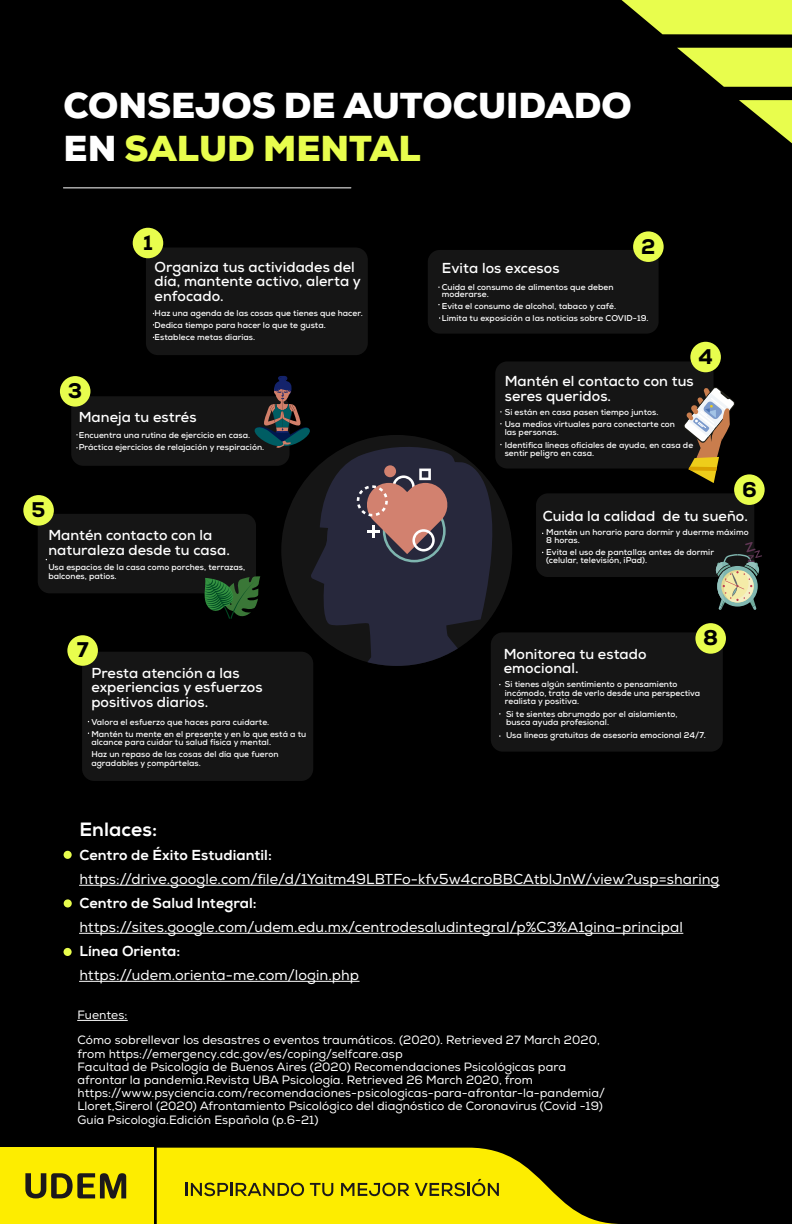
<style>
.page{position:relative;width:792px;height:1224px;background:#000}
.page>*{position:absolute;margin:0;border:0;box-sizing:border-box;transform-origin:0 0}
.t1{font:900 36px/43.2px "Nexa";color:#fff}
.t2{font:800 21.2px "Nexa";color:#000}
.t3{font:800 19.2px "Nexa";letter-spacing:.005em;color:#fff}
.t4{font:700 14.4px/14.4px "Nexa";letter-spacing:.005em;color:#fff}
.t5{font:14.4px "Nexa";letter-spacing:.005em;color:#fff}
.t6{font:800 14.4px "Nexa";letter-spacing:.005em;color:#fff}
.t7{font:12px/13.2px "Nexa";letter-spacing:.005em;color:#fff}
.t8{font:700 8.4px/12px "Nexa";letter-spacing:.005em;color:#fff}
.s1{color:#e8fd4d}
</style>
<div class="page">
<svg style="left:677px;top:48px;width:115px;height:39px"></svg>
<svg style="left:739px;top:100px;width:53px;height:43px"></svg>
<svg style="left:622px;top:0;width:170px;height:35px;background:#c9db42"></svg>
<svg style="left:157px;top:1148px;width:461px;height:76px"></svg>
<div style="left:0;top:1147px;width:153px;height:77px;background:#fded00"></div>
<svg style="left:25px;top:1173px;width:101px;height:26px"></svg>
<hr style="left:63px;top:187px;width:288px;height:1px;background:#fff">
<div style="left:64px;top:851px;width:8px;height:8px;background:#e8fd4d;border-radius:50%"></div>
<div style="left:64px;top:899px;width:8px;height:9px;background:#e8fd4d;border-radius:50%"></div>
<div style="left:64px;top:948px;width:8px;height:8px;background:#e8fd4d;border-radius:50%"></div>
<hr style="left:79px;top:885px;width:641px;height:1px;background:#fff">
<hr style="left:79px;top:933px;width:604px;height:1px;background:#fff">
<hr style="left:79px;top:981px;width:280px;height:1px;background:#fff">
<hr style="left:78px;top:1020px;width:49px;height:1px;background:#fff">
<div style="left:491px;top:632px;width:232px;height:120px;background:#151515;border-radius:12px"></div>
<div style="left:82px;top:652px;width:231px;height:129px;background:#151515;border-radius:12px"></div>
<div style="left:495px;top:361px;width:219px;height:108px;background:#151515;border-radius:12px"></div>
<div style="left:38px;top:514px;width:218px;height:79px;background:#151515;border-radius:12px"></div>
<div style="left:536px;top:493px;width:218px;height:84px;background:#151515;border-radius:12px"></div>
<div style="left:71px;top:396px;width:219px;height:70px;background:#151515;border-radius:12px"></div>
<div style="left:428px;top:250px;width:231px;height:84px;background:#151515;border-radius:12px"></div>
<div style="left:146px;top:248px;width:222px;height:107px;background:#151515;border-radius:12px"></div>
<svg style="left:281px;top:435px;width:231px;height:221px;fill:#151515"></svg>
<svg style="left:310px;top:445px;width:183px;height:221px;background:#1e1f2d"></svg>
<div style="left:384px;top:465px;width:12px;height:12px;background:#d2816f;border-radius:50%"></div>
<svg style="left:357px;top:469px;width:93px;height:93px;background:#805f60"></svg>
<div style="left:133px;top:228px;width:30px;height:30px;background:#e8fd4d;border-radius:50%"></div>
<svg style="left:254px;top:375px;width:60px;height:73px"></svg>
<svg style="left:684px;top:387px;width:51px;height:96px"></svg>
<svg style="left:204px;top:576px;width:56px;height:43px"></svg>
<svg style="left:716px;top:542px;width:46px;height:68px"></svg>
<div style="left:633px;top:231px;width:31px;height:31px;background:#e8fd4d;border-radius:50%"></div>
<div style="left:60px;top:376px;width:30px;height:31px;background:#e8fd4d;border-radius:50%"></div>
<div style="left:690px;top:342px;width:31px;height:30px;background:#e8fd4d;border-radius:50%"></div>
<div style="left:23px;top:495px;width:31px;height:31px;background:#e8fd4d;border-radius:50%"></div>
<div style="left:734px;top:474px;width:31px;height:31px;background:#e8fd4d;border-radius:50%"></div>
<div style="left:67px;top:635px;width:31px;height:31px;background:#e8fd4d;border-radius:50%"></div>
<div style="left:695px;top:623px;width:31px;height:31px;background:#e8fd4d;border-radius:50%"></div>
<h1 class="t1" style="left:64px;top:84px;width:570px">CONSEJOS DE AUTOCUIDADO<br>EN <span class="s1">SALUD MENTAL</span></h1>
<h2 class="t2" style="left:143px;top:229px;width:11px">1</h2>
<h2 class="t2" style="left:641px;top:233px;width:16px">2</h2>
<h2 class="t2" style="left:68px;top:377px;width:16px">3</h2>
<h3 class="t4" style="left:155px;top:260px;width:208px">Organiza tus actividades del día, mantente activo, alerta y enfocado.</h3>
<p class="t8" style="left:155px;top:307px;width:210px">Haz una agenda de las cosas que tienes que hacer.<br>Dedica tiempo para hacer lo que te gusta.<br>Establece metas diarias.</p>
<h2 class="t2" style="left:32px;top:496px;width:15px">5</h2>
<h3 class="t4" style="left:79px;top:410px;width:119px">Maneja tu estrés</h3>
<p class="t8" style="left:79px;top:429px;width:187px">Encuentra una rutina de ejercicio en casa.<br>Práctica ejercicios de relajación y respiración.</p>
<h3 class="t4" style="left:48px;top:528px;width:183px">Mantén contacto con la naturaleza desde tu casa.</h3>
<p class="t8" style="left:48px;top:563px;width:198px;line-height:8.4px">Usa espacios de la casa como porches, terrazas, balcones, patios.</p>
<h2 class="t2" style="left:77px;top:637px;width:13px">7</h2>
<h3 class="t4" style="left:91px;top:666px;width:173px">Presta atención a las experiencias y esfuerzos positivos diarios.</h3>
<p class="t8" style="left:91px;top:716px;width:216px">Valora el esfuerzo que haces para cuidarte.<br>Mantén tu mente en el presente y en lo que está a tu</p>
<p class="t8" style="left:91px;top:736px;width:189px">alcance para cuidar tu salud física y mental.<br>Haz un repaso de las cosas del día que fueron</p>
<p class="t8" style="left:91px;top:757px;width:111px">agradables y compártelas.</p>
<h3 class="t4" style="left:442px;top:261px;width:119px">Evita los excesos</h3>
<p class="t8" style="left:442px;top:283px;width:173px;line-height:7.2px">Cuida el consumo de alimentos que deben moderarse.</p>
<p class="t8" style="left:442px;top:300px;width:208px">Evita el consumo de alcohol, tabaco y café.<br>Limita tu exposición a las noticias sobre COVID-19.</p>
<h2 class="t2" style="left:698px;top:343px;width:16px">4</h2>
<h3 class="t4" style="left:505px;top:374px;width:191px">Mantén el contacto con tus seres queridos.</h3>
<p class="t8" style="left:505px;top:406px;width:172px">Si están en casa pasen tiempo juntos.<br>Usa medios virtuales para conectarte con</p>
<p class="t8" style="left:505px;top:427px;width:190px">las personas.<br>Identifica líneas oficiales de ayuda, en casa de</p>
<p class="t8" style="left:505px;top:447px;width:91px">sentir peligro en casa.</p>
<h2 class="t2" style="left:742px;top:476px;width:16px">6</h2>
<h3 class="t4" style="left:543px;top:509px;width:207px">Cuida la calidad de tu sueño.</h3>
<p class="t8" style="left:546px;top:529px;width:204px;line-height:7.2px">Mantén un horario para dormir y duerme máximo<br>8 horas.</p>
<p class="t8" style="left:546px;top:547px;width:169px;line-height:8.4px">Evita el uso de pantallas antes de dormir (celular, televisión, iPad).</p>
<h3 class="t4" style="left:504px;top:648px;width:144px;line-height:13.2px">Monitorea tu estado emocional.</h3>
<h2 class="t2" style="left:703px;top:624px;width:17px">8</h2>
<p class="t8" style="left:505px;top:680px;width:197px;line-height:8.4px">Si tienes algún sentimiento o pensamiento incómodo, trata de verlo desde una perspectiva realista y positiva.</p>
<p class="t8" style="left:506px;top:710px;width:173px;line-height:8.4px">Si te sientes abrumado por el aislamiento, busca ayuda profesional.</p>
<p class="t8" style="left:506px;top:729px;width:201px">Usa líneas gratuitas de asesoría emocional 24/7.</p>
<h3 class="t3" style="left:79px;top:817px;width:79px">Enlaces:</h3>
<h3 class="t6" style="left:79px;top:846px;width:194px">Centro de Éxito Estudiantil:</h3>
<h3 class="t5" style="left:79px;top:870px;width:641px">https://drive.google.com/file/d/1Yaitm49LBTFo-kfv5w4croBBCAtblJnW/view?usp=sharing</h3>
<h3 class="t6" style="left:79px;top:894px;width:179px">Centro de Salud Integral:</h3>
<h3 class="t5" style="left:79px;top:918px;width:605px">https://sites.google.com/udem.edu.mx/centrodesaludintegral/p%C3%A1gina-principal</h3>
<h3 class="t6" style="left:79px;top:942px;width:102px">Línea Orienta:</h3>
<h3 class="t5" style="left:79px;top:966px;width:281px">https://udem.orienta-me.com/login.php</h3>
<h3 class="t7" style="left:78px;top:1003px;width:524px;line-height:25.2px">Fuentes:<br>Cómo sobrellevar los desastres o eventos traumáticos. (2020). Retrieved 27 March 2020,</h3>
<p class="t7" style="left:78px;top:1047px;width:529px">from https://emergency.cdc.gov/es/coping/selfcare.asp<br>Facultad de Psicología de Buenos Aires (2020) Recomendaciones Psicológicas para afrontar la pandemia.Revista UBA Psicología. Retrieved 26 March 2020, from https://www.psyciencia.com/recomendaciones-psicologicas-para-afrontar-la-pandemia/ Lloret,Sirerol (2020) Afrontamiento Psicológico del diagnóstico de Coronavirus (Covid -19)<br>Guía Psicología.Edición Española (p.6-21)</p>
</div>
